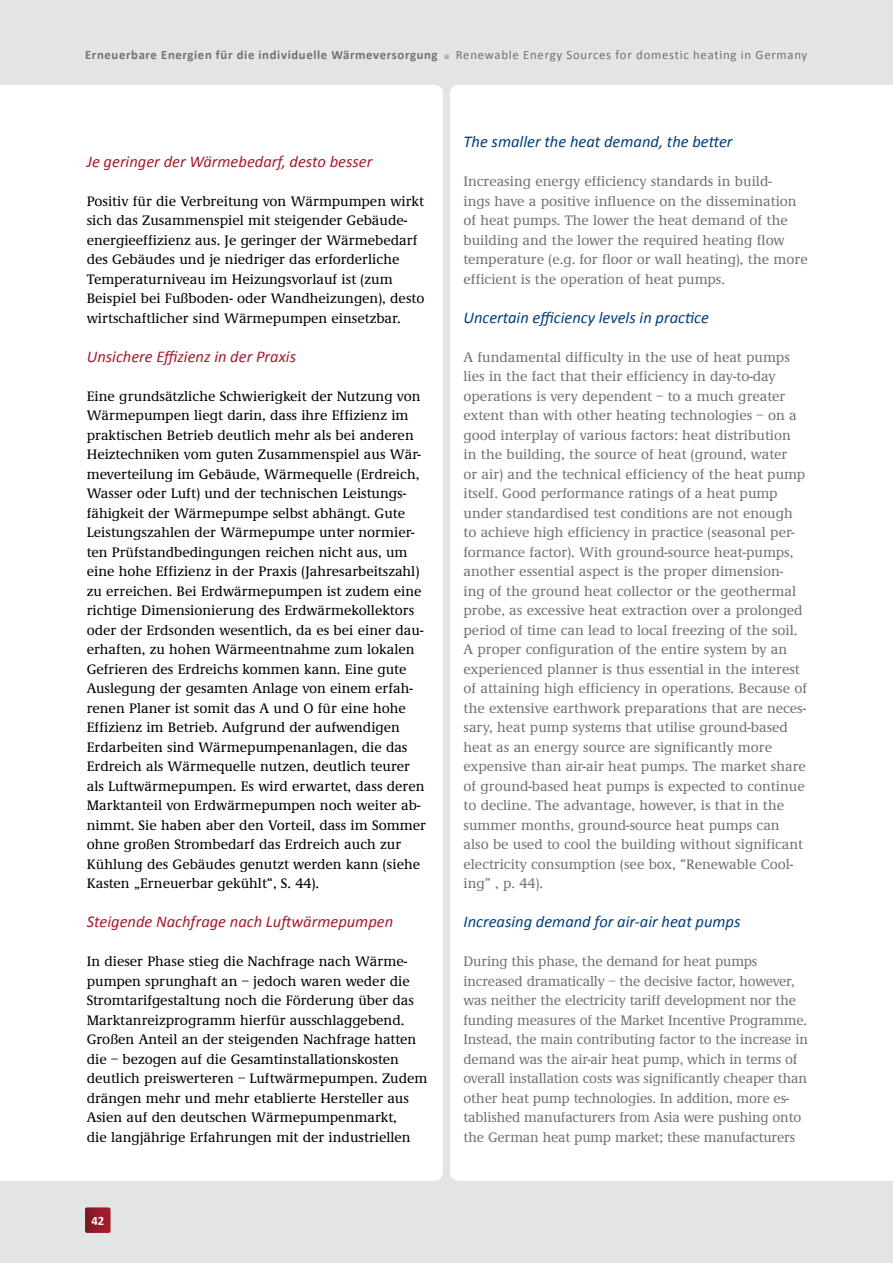
<style>
.page{position:relative;width:893px;height:1263px;background:#e3e4e4}
.page>*{position:absolute;margin:0;border:0;box-sizing:border-box;transform-origin:0 0}
.t1{font:italic 16.5px "Calibri";color:#003d7d}
.t2{font:italic 16.5px "Calibri";color:#a41c2c}
.t3{font:500 14.25px/19.5px "Demos EF";color:#707172}
.t4{font:500 14.25px/19.5px "Demos EF";color:#000}
.t5{font:700 12.75px "Calibri";letter-spacing:.05em;color:#707172}
.t6{font:12.75px "Calibri";letter-spacing:.06em;color:#707172}
.t7{font:700 12.75px "Calibri";color:#fff}
</style>
<div class="page">
<svg style="left:445px;top:55px;width:4px;height:4px"></svg>
<div style="left:0;top:85px;width:443px;height:1096px;background:#fff"></div>
<div style="left:450px;top:85px;width:442px;height:1096px;background:#fff"></div>
<svg style="left:892px;top:85px;width:1px;height:1096px"></svg>
<div style="left:85px;top:1207px;width:26px;height:26px;background:linear-gradient(to right,#7c1822,#a91d2d);border-radius:2px"></div>
<p class="t5" style="left:85px;top:47px;width:354px">Erneuerbare Energien für die individuelle Wärmeversorgung</p>
<p class="t6" style="left:456px;top:47px;width:353px">Renewable Energy Sources for domestic heating in Germany</p>
<p class="t2" style="left:87px;top:150px;width:287px">Je geringer der Wärmebedarf, desto besser</p>
<p class="t4" style="left:87px;top:192px;width:339px">Positiv für die Verbreitung von Wärmpumpen wirkt sich das Zusammenspiel mit steigender Gebäude&shy;energieeffizienz aus. Je geringer der Wärmebedarf des Gebäudes und je niedriger das erforderliche Temperaturniveau im Heizungsvorlauf ist (zum Beispiel bei Fußboden- oder Wandheizungen), desto wirtschaftlicher sind Wärmepumpen einsetzbar.</p>
<p class="t2" style="left:87px;top:345px;width:211px">Unsichere Effizienz in der Praxis</p>
<p class="t4" style="left:87px;top:387px;width:341px">Eine grundsätzliche Schwierigkeit der Nutzung von Wärmepumpen liegt darin, dass ihre Effizienz im praktischen Betrieb deutlich mehr als bei anderen Heiztechniken vom guten Zusammenspiel aus Wär&shy;meverteilung im Gebäude, Wärmequelle (Erdreich, Wasser oder Luft) und der technischen Leistungs&shy;fähigkeit der Wärmepumpe selbst abhängt. Gute Leistungszahlen der Wärmepumpe unter normier&shy;ten Prüfstandbedingungen reichen nicht aus, um eine hohe Effizienz in der Praxis (Jahresarbeitszahl) zu erreichen. Bei Erdwärmepumpen ist zudem eine richtige Dimensionierung des Erdwärmekollektors oder der Erdsonden wesentlich, da es bei einer dau&shy;erhaften, zu hohen Wärmeentnahme zum lokalen Gefrieren des Erdreichs kommen kann. Eine gute Auslegung der gesamten Anlage von einem erfah&shy;renen Planer ist somit das A und O für eine hohe Effizienz im Betrieb. Aufgrund der aufwendigen Erdarbeiten sind Wärmepumpenanlagen, die das Erdreich als Wärmequelle nutzen, deutlich teurer als Luftwärmepumpen. Es wird erwartet, dass deren Marktanteil von Erdwärmepumpen noch weiter ab&shy;nimmt. Sie haben aber den Vorteil, dass im Sommer ohne großen Strombedarf das Erdreich auch zur Kühlung des Gebäudes genutzt werden kann (siehe Kasten „Erneuerbar gekühlt“, S. 44).</p>
<p class="t2" style="left:87px;top:910px;width:308px">Steigende Nachfrage nach Luftwärmepumpen</p>
<p class="t4" style="left:87px;top:952px;width:342px">In dieser Phase stieg die Nachfrage nach Wärme&shy;pumpen sprunghaft an – jedoch waren weder die Stromtarifgestaltung noch die Förderung über das Marktanreizprogramm hierfür ausschlaggebend.<br>Großen Anteil an der steigenden Nachfrage hatten die – bezogen auf die Gesamtinstallationskosten deutlich preiswerteren – Luftwärmepumpen. Zudem drängen mehr und mehr etablierte Hersteller aus Asien auf den deutschen Wärmepumpenmarkt,<br>die langjährige Erfahrungen mit der industriellen</p>
<p class="t7" style="left:91px;top:1212px;width:14px">42</p>
<p class="t1" style="left:463px;top:130px;width:271px">The smaller the heat demand, the better</p>
<p class="t3" style="left:463px;top:172px;width:346px">Increasing energy efficiency standards in build-<br>ings have a positive influence on the dissemination of heat pumps. The lower the heat demand of the building and the lower the required heating flow temperature (e.g. for floor or wall heating), the more efficient is the operation of heat pumps.</p>
<p class="t1" style="left:463px;top:306px;width:247px">Uncertain efficiency levels in practice</p>
<p class="t3" style="left:463px;top:348px;width:345px">A fundamental difficulty in the use of heat pumps lies in the fact that their efficiency in day-to-day operations is very dependent – to a much greater extent than with other heating technologies – on a good interplay of various factors: heat distribution in the building, the source of heat (ground, water<br>or air) and the technical efficiency of the heat pump itself. Good performance ratings of a heat pump under standardised test conditions are not enough to achieve high efficiency in practice (seasonal per&shy;formance factor). With ground-source heat-pumps, another essential aspect is the proper dimension&shy;ing of the ground heat collector or the geothermal probe, as excessive heat extraction over a prolonged period of time can lead to local freezing of the soil.<br>A proper configuration of the entire system by an experienced planner is thus essential in the interest of attaining high efficiency in operations. Because of the extensive earthwork preparations that are neces&shy;sary, heat pump systems that utilise ground-based heat as an energy source are significantly more expensive than air-air heat pumps. The market share of ground-based heat pumps is expected to continue to decline. The advantage, however, is that in the summer months, ground-source heat pumps can also be used to cool the building without significant electricity consumption (see box, “Renewable Cool&shy;ing” , p. 44).</p>
<p class="t1" style="left:463px;top:910px;width:278px">Increasing demand for air-air heat pumps</p>
<p class="t3" style="left:463px;top:952px;width:346px">During this phase, the demand for heat pumps increased dramatically – the decisive factor, however, was neither the electricity tariff development nor the funding measures of the Market Incentive Programme.<br>Instead, the main contributing factor to the increase in demand was the air-air heat pump, which in terms of overall installation costs was significantly cheaper than other heat pump technologies. In addition, more es&shy;tablished manufacturers from Asia were pushing onto the German heat pump market; these manufacturers</p>
</div>
